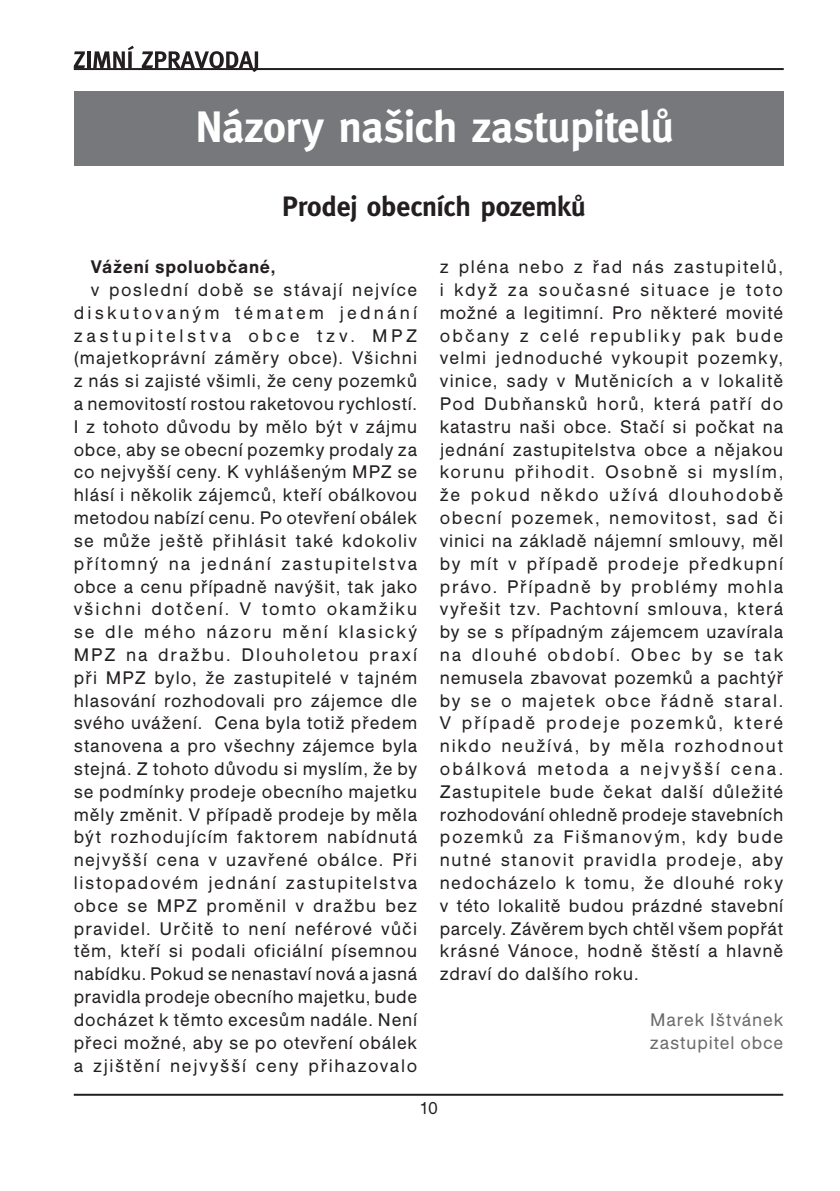
<style>
.page{position:relative;width:840px;height:1191px;background:#fff}
.page>*{position:absolute;margin:0;border:0;box-sizing:border-box;transform-origin:0 0}
.t1{font:700 44px "Meta CE";letter-spacing:-.01em;color:#fff}
.t2{font:700 28px "Meta CE";letter-spacing:-.01em;color:#231f20}
.t3{font:19px/22.8px "Nimbus San No 5 TEE";letter-spacing:.055em;color:#231f20;text-align:justify}
.t4{font:19px/22.8px "Nimbus San No 5 TEE";letter-spacing:.04em;color:#6b6b6e}
.t5{font:500 19px "Nimbus San No 5 TEE";letter-spacing:.045em;color:#231f20}
.t6{font:18px "Nimbus San No 5 TEE";color:#231f20}
</style>
<div class="page">
<hr style="left:74px;top:68px;width:709px;height:2px;background:#231f20">
<hr style="left:74px;top:1093px;width:708px;height:2px;background:#231f20">
<svg style="left:74px;top:51px;width:11px;height:17px"></svg>
<hr style="left:87px;top:51px;width:3px;height:17px;background:#231f20">
<svg style="left:93px;top:46px;width:41px;height:22px"></svg>
<svg style="left:142px;top:51px;width:116px;height:21px"></svg>
<div style="left:74px;top:91px;width:708px;height:74px;background:#76787b"></div>
<h1 class="t1" style="left:195px;top:100px;width:480px">Názory našich zastupitelů</h1>
<h2 class="t2" style="left:282px;top:190px;width:305px">Prodej obecních pozemků</h2>
<p class="t5" style="left:91px;top:257px;width:186px">Vážení spoluobčané,</p>
<p class="t3" style="left:74px;top:278px;width:345px;text-indent:17px">v poslední době se stávají nejvíce diskutovaným tématem jednání zastupitelstva obce tzv. MPZ (majetkoprávní záměry obce). Všichni z nás si zajisté všimli, že ceny pozemků a nemovitostí rostou raketovou rychlostí.<br>I z tohoto důvodu by mělo být v zájmu obce, aby se obecní pozemky prodaly za co nejvyšší ceny. K vyhlášeným MPZ se hlásí i několik zájemců, kteří obálkovou metodou nabízí cenu. Po otevření obálek se může ještě přihlásit také kdokoliv přítomný na jednání zastupitelstva obce a cenu případně navýšit, tak jako všichni dotčení. V tomto okamžiku se dle mého názoru mění klasický MPZ na dražbu. Dlouholetou praxí při MPZ bylo, že zastupitelé v tajném hlasování rozhodovali pro zájemce dle svého uvážení. Cena byla totiž předem stanovena a pro všechny zájemce byla stejná. Z tohoto důvodu si myslím, že by se podmínky prodeje obecního majetku měly změnit. V případě prodeje by měla být rozhodujícím faktorem nabídnutá nejvyšší cena v uzavřené obálce. Při listopadovém jednání zastupitelstva obce se MPZ proměnil v dražbu bez pravidel. Určitě to není neférové vůči těm, kteří si podali oficiální písemnou nabídku. Pokud se nenastaví nová a jasná pravidla prodeje obecního majetku, bude docházet k těmto excesům nadále. Není přeci možné, aby se po otevření obálek a zjištění nejvyšší ceny přihazovalo</p>
<p class="t3" style="left:439px;top:256px;width:345px">z pléna nebo z řad nás zastupitelů, i když za současné situace je toto možné a legitimní. Pro některé movité občany z celé republiky pak bude velmi jednoduché vykoupit pozemky, vinice, sady v Mutěnicích a v lokalitě Pod Dubňansků horů, která patří do katastru naši obce. Stačí si počkat na jednání zastupitelstva obce a nějakou korunu přihodit. Osobně si myslím, že pokud někdo užívá dlouhodobě obecní pozemek, nemovitost, sad či vinici na základě nájemní smlouvy, měl by mít v případě prodeje předkupní právo. Případně by problémy mohla vyřešit tzv. Pachtovní smlouva, která by se s případným zájemcem uzavírala na dlouhé období. Obec by se tak nemusela zbavovat pozemků a pachtýř by se o majetek obce řádně staral.<br>V případě prodeje pozemků, které nikdo neužívá, by měla rozhodnout obálková metoda a nejvyšší cena.<br>Zastupitele bude čekat další důležité rozhodování ohledně prodeje stavebních pozemků za Fišmanovým, kdy bude nutné stanovit pravidla prodeje, aby nedocházelo k tomu, že dlouhé roky v této lokalitě budou prázdné stavební parcely. Závěrem bych chtěl všem popřát krásné Vánoce, hodně štěstí a hlavně zdraví do dalšího roku.</p>
<p class="t4" style="left:649px;top:1008px;width:135px">Marek Ištvánek zastupitel obce</p>
<p class="t6" style="left:419px;top:1099px;width:20px">10</p>
</div>
